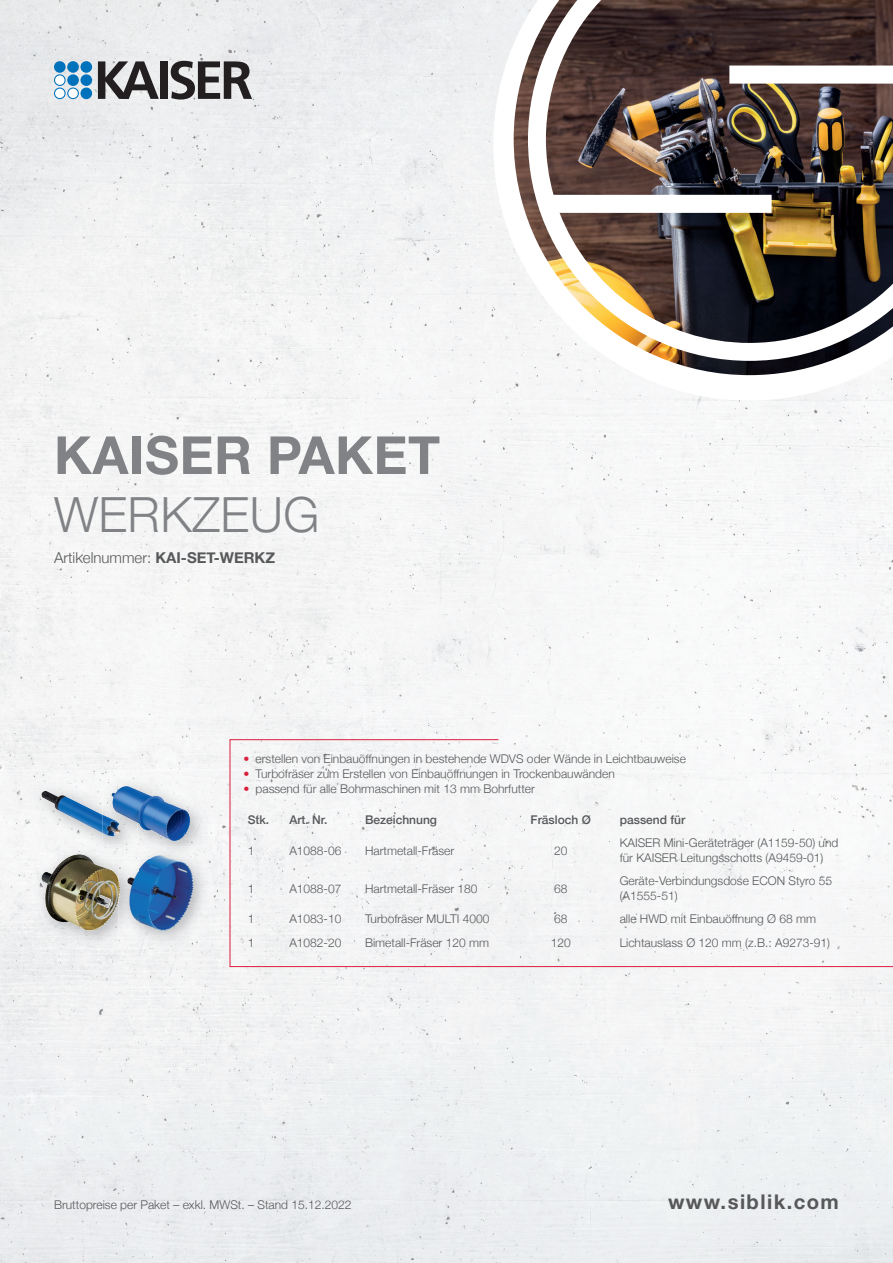
<style>
.page{position:relative;width:893px;height:1263px;background:#fff}
.page>*{position:absolute;margin:0;border:0;box-sizing:border-box;transform-origin:0 0}
.t1{font:700 52.5px "Helvetica Neue";letter-spacing:.01em;color:#808285}
.t2{font:300 48.45px "Helvetica Neue";letter-spacing:.01em;color:#808285}
.t3{font:700 20.25px "Helvetica Neue";letter-spacing:.07em;color:#57585a}
.t4{font:300 15px "Helvetica Neue";color:#57585a}
.t5{font:300 12px/14.4px "Helvetica Neue";color:#57585a}
.t6{font:500 12px "Helvetica Neue";color:#57585a}
.s1{font-weight:700}
.s2{color:#da1f3d}
</style>
<div class="page">
<img style="left:0;top:0;width:840px;height:631px">
<img style="left:840px;top:401px;width:53px;height:862px">
<div style="left:0;top:631px;width:315px;height:158px;background:#f4f5f5"></div>
<img style="left:315px;top:631px;width:526px;height:632px">
<img style="left:0;top:789px;width:52px;height:474px">
<div style="left:208px;top:789px;width:21px;height:105px;background:#f5f5f6"></div>
<div style="left:210px;top:894px;width:105px;height:369px;background:#edeff1"></div>
<div style="left:52px;top:948px;width:158px;height:315px;background:#eef0f1"></div>
<svg style="left:493px;top:0;width:400px;height:401px;fill:#f6f7f8"></svg>
<img style="left:514px;top:0;width:379px;height:375px">
<img style="left:528px;top:0;width:365px;height:361px">
<div style="left:67px;top:74px;width:12px;height:12px;background:#0072bc;border-radius:50%"></div>
<div style="left:81px;top:74px;width:11px;height:12px;background:#0072bc;border-radius:50%"></div>
<svg style="left:54px;top:74px;width:12px;height:12px"></svg>
<div style="left:67px;top:61px;width:12px;height:12px;background:#0072bc;border-radius:50%"></div>
<div style="left:81px;top:61px;width:11px;height:12px;background:#0072bc;border-radius:50%"></div>
<div style="left:54px;top:61px;width:12px;height:12px;background:#0072bc;border-radius:50%"></div>
<svg style="left:67px;top:88px;width:12px;height:11px"></svg>
<div style="left:81px;top:88px;width:11px;height:11px;background:#0072bc;border-radius:50%"></div>
<svg style="left:54px;top:88px;width:12px;height:11px"></svg>
<div style="left:160px;top:61px;width:8px;height:38px;background:#231f20"></div>
<svg style="left:171px;top:61px;width:81px;height:39px;background:#7f7d7e"></svg>
<svg style="left:98px;top:61px;width:61px;height:38px;background:#818081"></svg>
<svg style="left:55px;top:75px;width:10px;height:10px"></svg>
<div style="left:68px;top:89px;width:10px;height:9px;background:#fff;border-radius:50%"></div>
<div style="left:55px;top:89px;width:10px;height:9px;background:#fff;border-radius:50%"></div>
<div style="left:229px;top:739px;width:664px;height:228px;background:#f5f5f6"></div>
<img style="left:33px;top:782px;width:70px;height:63px">
<img style="left:42px;top:791px;width:61px;height:42px">
<img style="left:103px;top:777px;width:105px;height:68px">
<img style="left:103px;top:782px;width:35px;height:63px">
<img style="left:103px;top:815px;width:8px;height:21px">
<img style="left:111px;top:786px;width:80px;height:55px">
<img style="left:33px;top:845px;width:177px;height:103px">
<img style="left:108px;top:895px;width:5px;height:13px">
<img style="left:42px;top:854px;width:66px;height:77px">
<img style="left:138px;top:846px;width:70px;height:13px">
<img style="left:118px;top:854px;width:20px;height:94px">
<img style="left:118px;top:846px;width:20px;height:8px">
<img style="left:118px;top:879px;width:2px;height:22px">
<img style="left:120px;top:855px;width:79px;height:75px">
<h1 class="t1" style="left:54px;top:414px;width:388px">KAISER PAKET</h1>
<h2 class="t2" style="left:54px;top:476px;width:267px">WERKZEUG</h2>
<p class="t4" style="left:54px;top:546px;width:223px">Artikelnummer: <span class="s1">KAI-SET-WERKZ</span></p>
<p class="t5" style="left:244px;top:751px;width:444px"><span class="s2">•</span> erstellen von Einbauöffnungen in bestehende WDVS oder Wände in Leichtbauweise</p>
<p class="t5" style="left:244px;top:766px;width:373px"><span class="s2">•</span> Turbofräser zum Erstellen von Einbauöffnungen in Trockenbauwänden</p>
<p class="t5" style="left:244px;top:781px;width:293px"><span class="s2">•</span> passend für alle Bohrmaschinen mit 13 mm Bohrfutter</p>
<p class="t6" style="left:248px;top:810px;width:23px">Stk.</p>
<p class="t6" style="left:289px;top:810px;width:40px">Art. Nr.</p>
<p class="t6" style="left:365px;top:810px;width:74px">Bezeichnung</p>
<p class="t6" style="left:531px;top:810px;width:62px">Fräsloch Ø</p>
<p class="t6" style="left:620px;top:810px;width:67px">passend für</p>
<p class="t5" style="left:248px;top:842px;width:8px">1</p>
<p class="t5" style="left:289px;top:842px;width:54px">A1088-06</p>
<p class="t5" style="left:365px;top:842px;width:91px">Hartmetall-Fräser</p>
<p class="t5" style="left:554px;top:842px;width:15px">20</p>
<p class="t5" style="left:620px;top:835px;width:220px">KAISER Mini-Geräteträger (A1159-50) und für KAISER Leitungsschotts (A9459-01)</p>
<p class="t5" style="left:248px;top:880px;width:8px">1</p>
<p class="t5" style="left:289px;top:880px;width:54px">A1088-07</p>
<p class="t5" style="left:365px;top:880px;width:114px">Hartmetall-Fräser 180</p>
<p class="t5" style="left:554px;top:880px;width:15px">68</p>
<p class="t5" style="left:620px;top:873px;width:214px">Geräte-Verbindungsdose ECON Styro 55 (A1555-51)</p>
<p class="t5" style="left:248px;top:911px;width:8px">1</p>
<p class="t5" style="left:289px;top:911px;width:54px">A1083-10</p>
<p class="t5" style="left:365px;top:911px;width:126px">Turbofräser MULTI 4000</p>
<p class="t5" style="left:554px;top:911px;width:15px">68</p>
<p class="t5" style="left:620px;top:911px;width:198px">alle HWD mit Einbauöffnung Ø 68 mm</p>
<p class="t5" style="left:248px;top:935px;width:8px">1</p>
<p class="t5" style="left:289px;top:935px;width:54px">A1082-20</p>
<p class="t5" style="left:365px;top:935px;width:126px">Bimetall-Fräser 120 mm</p>
<p class="t5" style="left:551px;top:935px;width:22px">120</p>
<p class="t5" style="left:620px;top:935px;width:212px">Lichtauslass Ø 120 mm (z.B.: A9273-91)</p>
<p class="t5" style="left:54px;top:1196px;width:299px">Bruttopreise per Paket – exkl. MWSt. – Stand 15.12.2022</p>
<h3 class="t3" style="left:668px;top:1186px;width:172px">www.siblik.com</h3>
</div>
